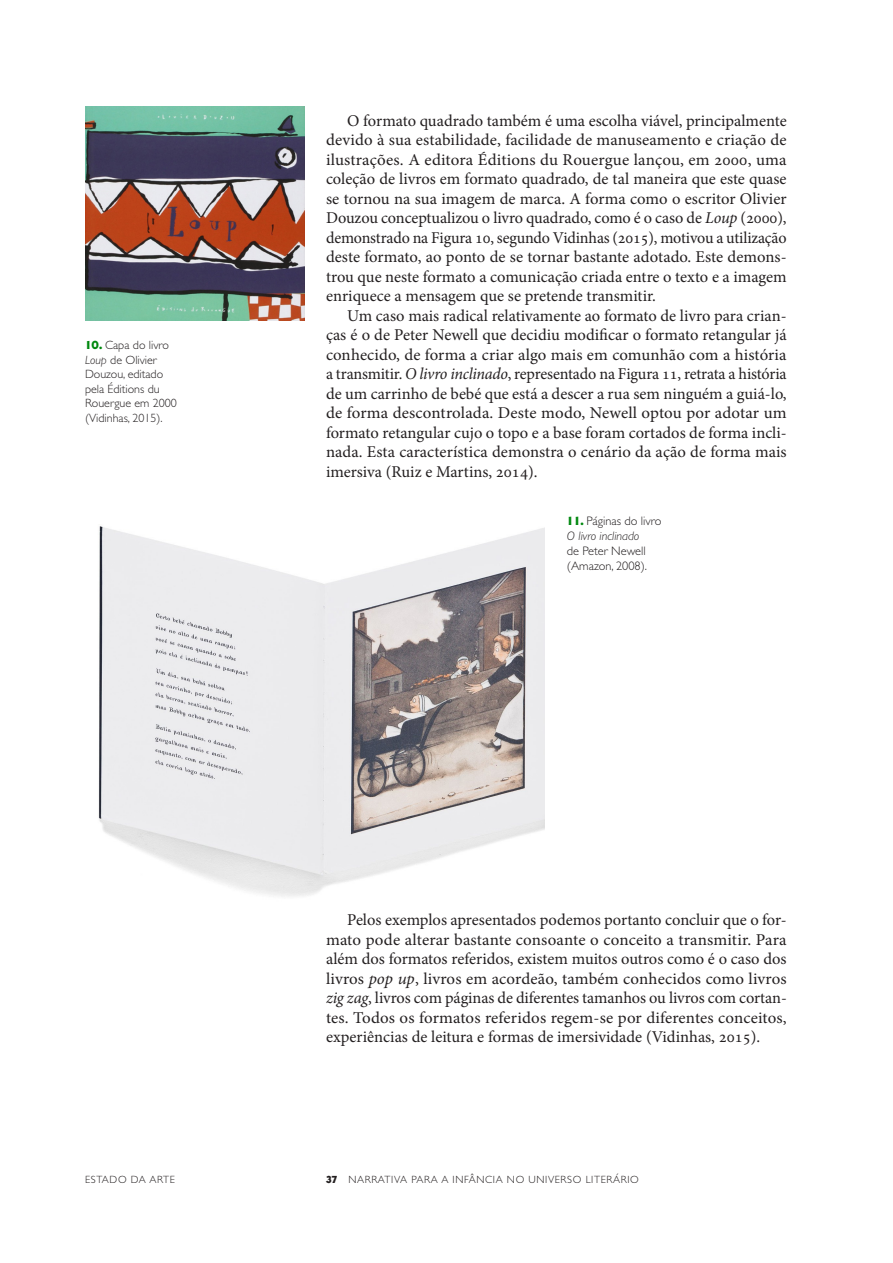
<style>
.page{position:relative;width:893px;height:1263px;background:#fff}
.page>*{position:absolute;margin:0;border:0;box-sizing:border-box;transform-origin:0 0}
.texto_corrido{font:16.5px/19.5px "Minion Pro";color:#231f20;text-align:justify}
.legenda{font:300 12.3px/15px "Gill Sans Std";color:#231f20}
.legenda-2{font:300 12px/14.5px "Gill Sans Std";color:#231f20}
.texto_corrido-2{font:300 10.5px "Gill Sans Std";letter-spacing:.06em;color:#231f20}
.t1{font:800 10.5px "Bernhard Gothic BQ Extra";color:#231f20}
.s1{font-family:"Bernhard Gothic BQ Extra";font-weight:800;color:#00880f}
.s2{font-style:italic}
.s3{font-style:inherit}
</style>
<div class="page">
<img style="left:85px;top:106px;width:220px;height:215px">
<img style="left:98px;top:526px;width:447px;height:371px">
<p class="legenda-2" style="left:85px;top:338px;width:93px"><span class="s1">10.</span> Capa do livro<br><span class="s2">Loup</span> de Olivier<br>Douzou, editado pela Éditions du<br>Rouergue em <span class="s3">2000 </span>(Vidinhas, 2015).</p>
<p class="texto_corrido" style="left:326px;top:111px;width:462px;text-indent:21px">O formato quadrado também é uma escolha viável, principalmente devido à sua estabilidade, facilidade de manuseamento e criação de ilustrações. A editora Éditions du Rouergue lançou, em 2000, uma coleção de livros em formato quadrado, de tal maneira que este quase se tornou na sua imagem de marca. A forma como o escritor Olivier Douzou conceptualizou o livro quadrado, como é o caso de <span class="s2">Loup</span> (2000), demonstrado na Figura 10, segundo Vidinhas (2015), motivou a utilização deste formato, ao ponto de se tornar bastante adotado. Este demons&shy;trou que neste formato a comunicação criada entre o texto e a imagem enriquece a mensagem que se pretende transmitir.</p>
<p class="texto_corrido" style="left:326px;top:306px;width:462px;text-indent:21px">Um caso mais radical relativamente ao formato de livro para crian&shy;ças é o de Peter Newell que decidiu modificar o formato retangular já conhecido, de forma a criar algo mais em comunhão com a história a transmitir. <span class="s2">O livro inclinado</span>, representado na Figura 11, retrata a história de um carrinho de bebé que está a descer a rua sem ninguém a guiá-lo, de forma descontrolada. Deste modo, Newell optou por adotar um formato retangular cujo o topo e a base foram cortados de forma incli&shy;nada. Esta característica demonstra o cenário da ação de forma mais imersiva (Ruiz e Martins, 2014).</p>
<p class="legenda" style="left:567px;top:513px;width:96px"><span class="s1">11.</span> Páginas do livro<br><span class="s2">O livro inclinado<br></span>de Peter Newell (Amazon, 2008).</p>
<p class="texto_corrido" style="left:326px;top:910px;width:462px;text-indent:21px">Pelos exemplos apresentados podemos portanto concluir que o for&shy;mato pode alterar bastante consoante o conceito a transmitir. Para além dos formatos referidos, existem muitos outros como é o caso dos livros <span class="s2">pop up</span>, livros em acordeão, também conhecidos como livros <span class="s2">zig zag</span>, livros com páginas de diferentes tamanhos ou livros com cortan&shy;tes. Todos os formatos referidos regem-se por diferentes conceitos, experiências de leitura e formas de imersividade (Vidinhas, 2015).</p>
<p class="texto_corrido-2" style="left:85px;top:1174px;width:92px">ESTADO DA ARTE</p>
<p class="texto_corrido-2" style="left:348px;top:1173px;width:292px">NARRATIVA PARA A INFÂNCIA NO UNIVERSO LITERÁRIO</p>
<p class="t1" style="left:326px;top:1173px;width:13px">37</p>
</div>
